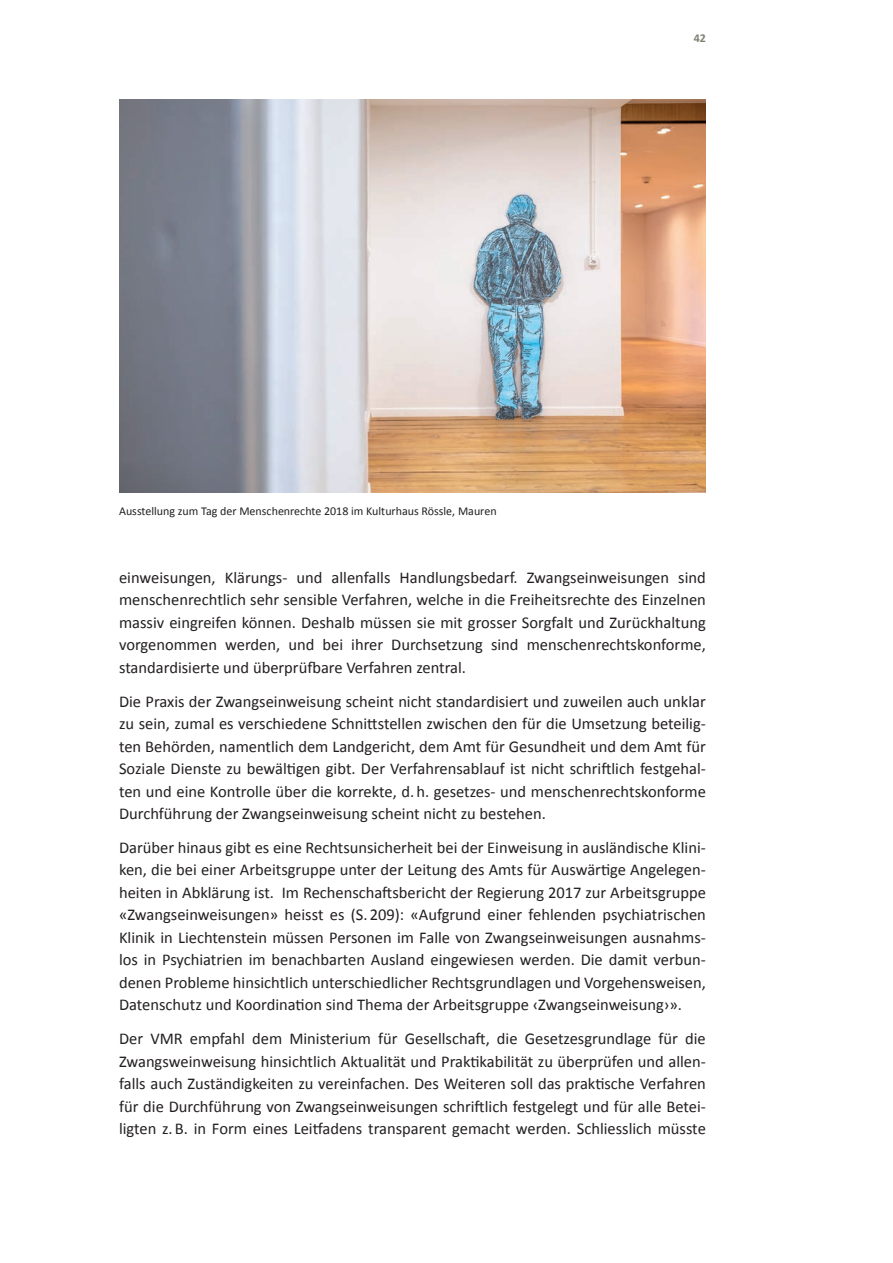
<style>
.page{position:relative;width:893px;height:1263px;background:#fff}
.page>*{position:absolute;margin:0;border:0;box-sizing:border-box;transform-origin:0 0}
.t1{font:16.5px/22.5px "Calibri";color:#231f20;text-align:justify}
.t2{font:12px "Calibri";color:#231f20}
.t3{font:700 12px "Calibri";color:#7e8171}
</style>
<div class="page">
<img style="left:119px;top:99px;width:587px;height:394px">
<p class="t2" style="left:119px;top:504px;width:379px">Ausstellung zum Tag der Menschenrechte 2018 im Kulturhaus Rössle, Mauren</p>
<p class="t3" style="left:694px;top:30px;width:14px">42</p>
<p class="t1" style="left:119px;top:565px;width:588px">einweisungen, Klärungs- und allenfalls Handlungsbedarf. Zwangseinweisungen sind menschenrechtlich sehr sensible Verfahren, welche in die Freiheitsrechte des Einzelnen massiv eingreifen können. Deshalb müssen sie mit grosser Sorgfalt und Zurückhaltung vorgenommen werden, und bei ihrer Durchsetzung sind menschenrechtskonforme, standardisierte und überprüfbare Verfahren zentral.</p>
<p class="t1" style="left:119px;top:689px;width:588px">Die Praxis der Zwangseinweisung scheint nicht standardisiert und zuweilen auch unklar zu sein, zumal es verschiedene Schnittstellen zwischen den für die Umsetzung beteilig&shy;ten Behörden, namentlich dem Landgericht, dem Amt für Gesundheit und dem Amt für Soziale Dienste zu bewältigen gibt. Der Verfahrensablauf ist nicht schriftlich festgehal&shy;ten und eine Kontrolle über die korrekte, d.h. gesetzes- und menschenrechtskonforme Durchführung der Zwangseinweisung scheint nicht zu bestehen.</p>
<p class="t1" style="left:119px;top:835px;width:588px">Darüber hinaus gibt es eine Rechtsunsicherheit bei der Einweisung in ausländische Klini&shy;ken, die bei einer Arbeitsgruppe unter der Leitung des Amts für Auswärtige Angelegen&shy;heiten in Abklärung ist. Im Rechenschaftsbericht der Regierung 2017 zur Arbeitsgruppe «Zwangseinweisungen» heisst es (S.209): «Aufgrund einer fehlenden psychiatrischen Klinik in Liechtenstein müssen Personen im Falle von Zwangseinweisungen ausnahms&shy;los in Psychiatrien im benachbarten Ausland eingewiesen werden. Die damit verbun&shy;denen Probleme hinsichtlich unterschiedlicher Rechtsgrundlagen und Vorgehensweisen, Datenschutz und Koordination sind Thema der Arbeitsgruppe ‹Zwangseinweisung›».</p>
<p class="t1" style="left:119px;top:1027px;width:588px">Der VMR empfahl dem Ministerium für Gesellschaft, die Gesetzesgrundlage für die Zwangsweinweisung hinsichtlich Aktualität und Praktikabilität zu überprüfen und allen&shy;falls auch Zuständigkeiten zu vereinfachen. Des Weiteren soll das praktische Verfahren für die Durchführung von Zwangseinweisungen schriftlich festgelegt und für alle Betei&shy;ligten z.B. in Form eines Leitfadens transparent gemacht werden. Schliesslich müsste</p>
</div>
